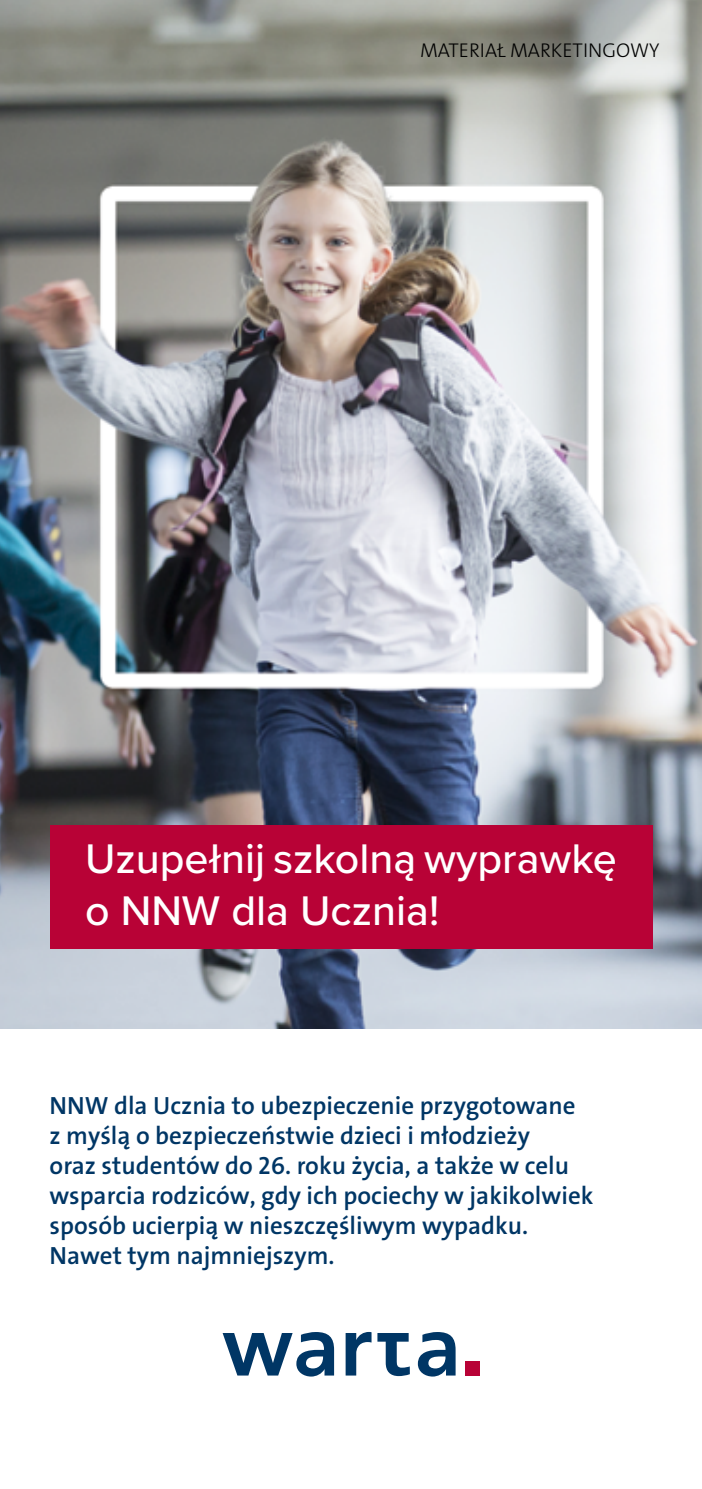
<style>
.page{position:relative;width:702px;height:1489px;background:#fff}
.page>*{position:absolute;margin:0;border:0;box-sizing:border-box;transform-origin:0 0}
.t1{font:500 43px/51.5px "Proxima Nova";color:#fff}
.t2{font:600 25px/30px "The Sans Old";color:#003665}
.t3{font:300 20px "The Sans Old";color:#000}
</style>
<div class="page">
<img style="left:0;top:0;width:702px;height:1028px">
<div style="left:465px;top:1361px;width:14px;height:14px;background:#b80236"></div>
<svg style="left:222px;top:1332px;width:112px;height:44px"></svg>
<svg style="left:418px;top:1332px;width:37px;height:44px"></svg>
<svg style="left:377px;top:1333px;width:33px;height:42px"></svg>
<svg style="left:345px;top:1332px;width:26px;height:43px"></svg>
<div style="left:50px;top:825px;width:602px;height:124px;background:#b80236"></div>
<p class="t3" style="left:420px;top:38px;width:241px">MATERIAŁ MARKETINGOWY</p>
<h1 class="t1" style="left:85px;top:831px;width:533px">Uzupełnij szkolną wyprawkę o NNW dla Ucznia!</h1>
<p class="t2" style="left:50px;top:1090px;width:545px">NNW dla Ucznia to ubezpieczenie przygotowane<br>z myślą o bezpieczeństwie dzieci i młodzieży<br>oraz studentów do 26. roku życia, a także w celu wsparcia rodziców, gdy ich pociechy w jakikolwiek sposób ucierpią w nieszczęśliwym wypadku.<br>Nawet tym najmniejszym.</p>
</div>
